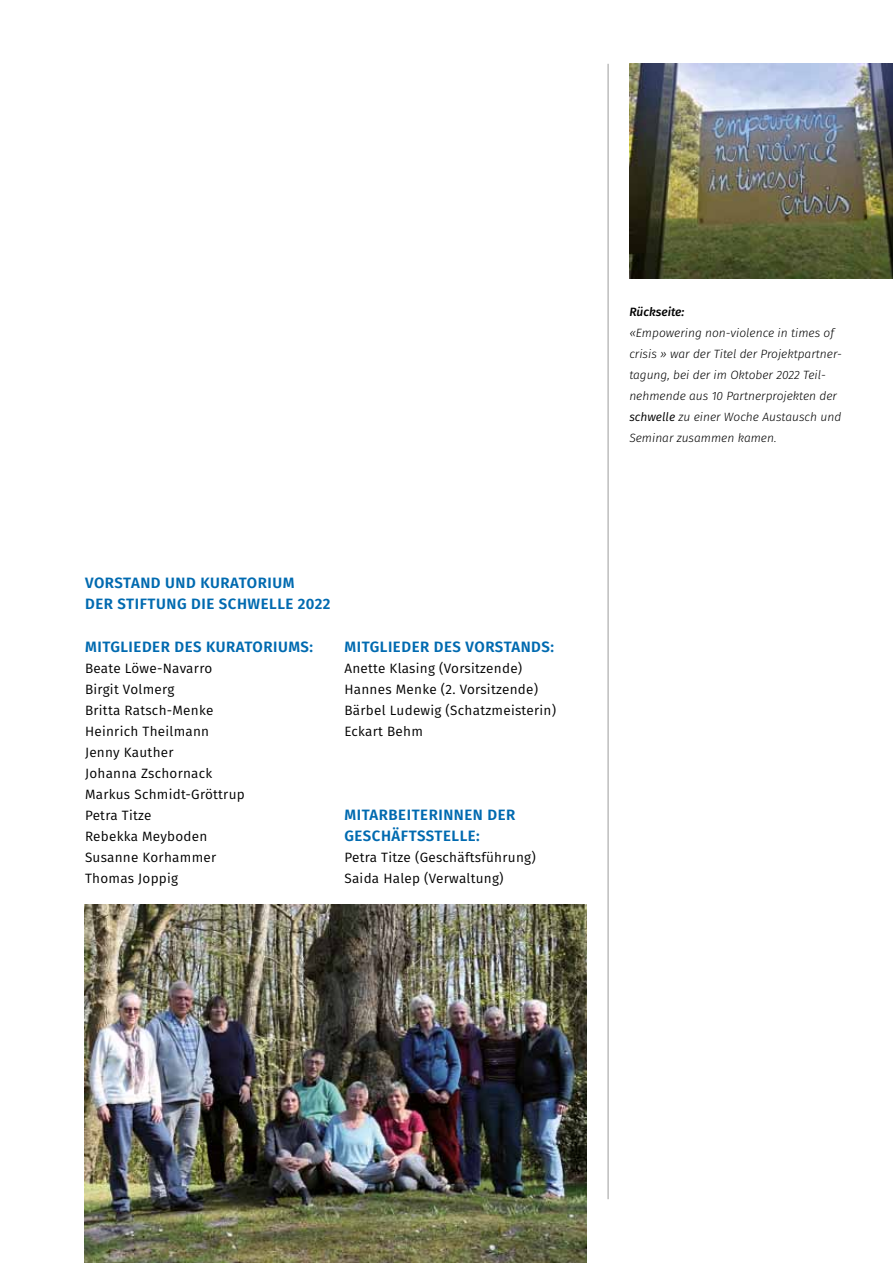
<style>
.page{position:relative;width:893px;height:1263px;background:#fff}
.page>*{position:absolute;margin:0;border:0;box-sizing:border-box;transform-origin:0 0}
.t1{font:600 15px/21px "Fira Sans";letter-spacing:.035em;color:#006ab0}
.t2{font:13.5px/21px "Fira Sans";letter-spacing:.02em;color:#000}
.t3{font:italic 300 12px/21px "Fira Sans";color:#000}
.t4{font:italic 500 12px "Fira Sans";color:#000}
.s1{font-weight:400}
</style>
<div class="page">
<hr style="left:608px;top:64px;width:1px;height:1135px;background:#9d9d9c">
<img style="left:629px;top:63px;width:264px;height:215px">
<img style="left:85px;top:905px;width:502px;height:358px">
<p class="t1" style="left:85px;top:571px;width:247px">VORSTAND UND KURATORIUM<br>DER STIFTUNG DIE SCHWELLE 2022</p>
<p class="t1" style="left:85px;top:635px;width:229px">MITGLIEDER DES KURATORIUMS:</p>
<p class="t2" style="left:85px;top:657px;width:161px">Beate Löwe-Navarro<br>Birgit Volmerg<br>Britta Ratsch-Menke<br>Heinrich Theilmann<br>Jenny Kauther<br>Johanna Zschornack<br>Markus Schmidt-Gröttrup<br>Petra Titze<br>Rebekka Meyboden<br>Susanne Korhammer<br>Thomas Joppig</p>
<p class="t1" style="left:344px;top:635px;width:211px">MITGLIEDER DES VORSTANDS:</p>
<p class="t2" style="left:344px;top:657px;width:213px">Anette Klasing (Vorsitzende)<br>Hannes Menke (2. Vorsitzende)<br>Bärbel Ludewig (Schatzmeisterin)<br>Eckart Behm</p>
<p class="t1" style="left:344px;top:803px;width:172px">MITARBEITERINNEN DER<br>GESCHÄFTSSTELLE:</p>
<p class="t2" style="left:344px;top:846px;width:193px">Petra Titze (Geschäftsführung)<br>Saida Halep (Verwaltung)</p>
<p class="t4" style="left:629px;top:302px;width:56px">Rückseite:</p>
<p class="t3" style="left:629px;top:322px;width:214px">«Empowering non-violence in times of crisis » war der Titel der Projektpartner&shy;tagung, bei der im Oktober 2022 Teil&shy;nehmende aus 10 Partnerprojekten der <span class="s1">schwelle</span> zu einer Woche Austausch und Seminar zusammen kamen.</p>
</div>
